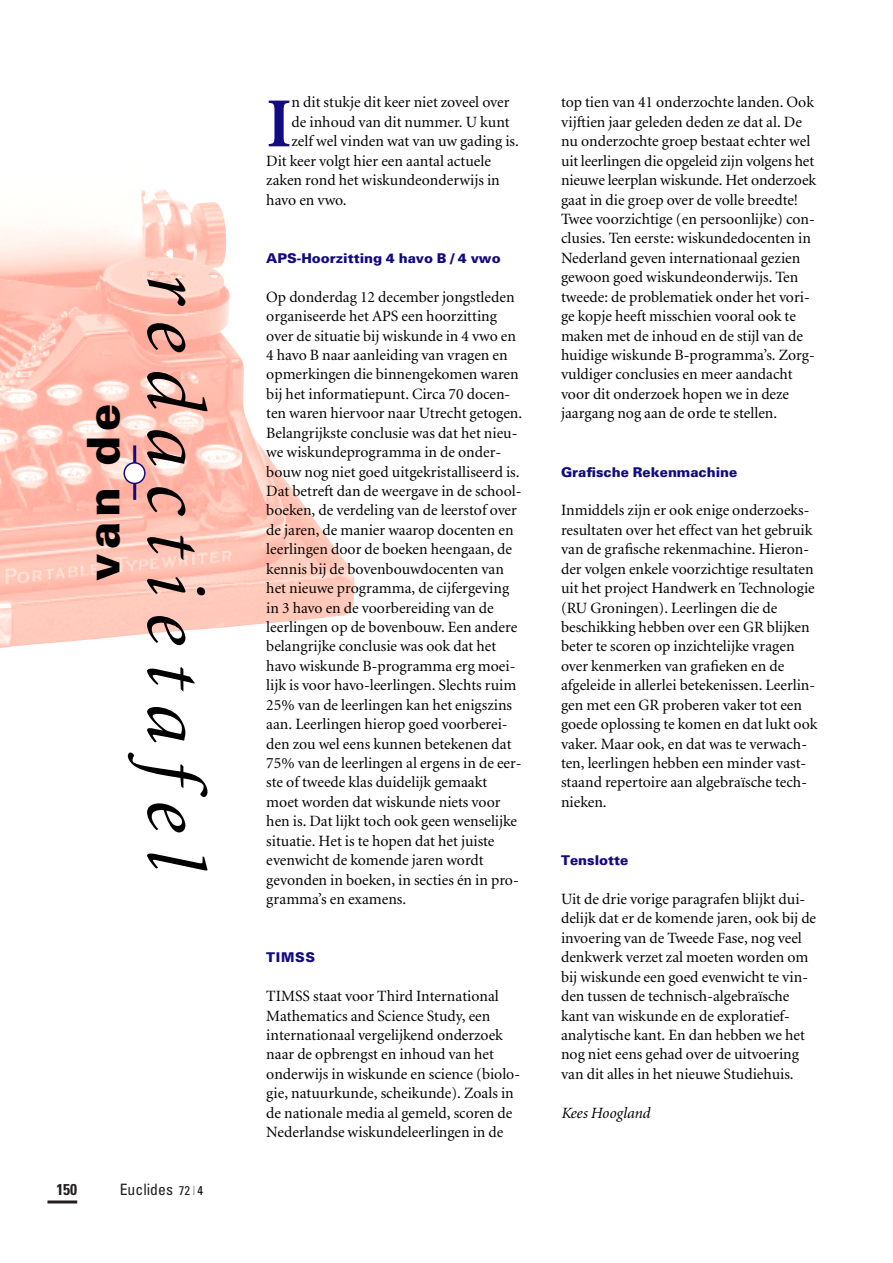
<style>
.page{position:relative;width:893px;height:1263px;background:#fff}
.page>*{position:absolute;margin:0;border:0;box-sizing:border-box;transform-origin:0 0}
.t1{font:italic 83.7px "Minion";color:#000}
.t2{font:700 70.35px "Minion";color:#120b81}
.t3{font:900 44.85px "Univers";color:#000}
.t4{font:15.75px/19.5px "Minion";color:#000}
.t5{font:condensed 15.75px "Univers";color:#231f20}
.t6{font:italic 15.75px "Minion";color:#000}
.t7{font:700 condensed 15.75px "Univers";color:#231f20}
.t8{font:900 13.5px "Univers";color:#120b81}
.s1{font-size:12.75px}
.s2{font-size:12.75px;color:#808080}
.s3{font-size:12.75px;color:#000}
</style>
<div class="page">
<hr style="left:47px;top:1201px;width:30px;height:2px;background:#231f20">
<img style="left:0;top:189px;width:244px;height:459px">
<hr style="left:133px;top:445px;width:3px;height:55px;background:#120b81">
<svg style="left:123px;top:462px;width:23px;height:22px"></svg>
<h1 class="t1" style="left:207px;top:271px;width:597px;rotate:90deg">redactietafel</h1>
<h3 class="t3" style="left:87px;top:581px;width:179px;rotate:-90deg">van de</h3>
<p class="t7" style="left:56px;top:1184px;width:22px">150</p>
<p class="t5" style="left:120px;top:1184px;width:85px">Euclides <span class="s1">72</span> <span class="s2">|</span> <span class="s3">4</span></p>
<h2 class="t2" style="left:266px;top:96px;width:27px">I</h2>
<p class="t4" style="left:291px;top:94px;width:219px">n dit stukje dit keer niet zoveel over</p>
<p class="t4" style="left:291px;top:113px;width:220px">de inhoud van dit nummer. U kunt</p>
<p class="t4" style="left:291px;top:133px;width:229px">zelf wel vinden wat van uw gading is.</p>
<p class="t4" style="left:266px;top:152px;width:226px">Dit keer volgt hier een aantal actuele</p>
<p class="t4" style="left:266px;top:172px;width:235px">zaken rond het wiskundeonderwijs in</p>
<p class="t4" style="left:266px;top:191px;width:82px">havo en vwo.</p>
<p class="t8" style="left:266px;top:253px;width:236px">APS-Hoorzitting 4 havo B / 4 vwo</p>
<p class="t4" style="left:266px;top:288px;width:257px">Op donderdag 12 december jongstleden organiseerde het APS een hoorzitting over de situatie bij wiskunde in 4 vwo en 4 havo B naar aanleiding van vragen en opmerkingen die binnengekomen waren bij het informatiepunt. Circa 70 docen&shy;ten waren hiervoor naar Utrecht getogen.<br>Belangrijkste conclusie was dat het nieu&shy;we wiskundeprogramma in de onder&shy;bouw nog niet goed uitgekristalliseerd is.<br>Dat betreft dan de weergave in de school&shy;boeken, de verdeling van de leerstof over de jaren, de manier waarop docenten en leerlingen door de boeken heengaan, de kennis bij de bovenbouwdocenten van het nieuwe programma, de cijfergeving in 3 havo en de voorbereiding van de leerlingen op de bovenbouw. Een andere belangrijke conclusie was ook dat het havo wiskunde B-programma erg moei&shy;lijk is voor havo-leerlingen. Slechts ruim 25% van de leerlingen kan het enigszins aan. Leerlingen hierop goed voorberei&shy;den zou wel eens kunnen betekenen dat 75% van de leerlingen al ergens in de eer&shy;ste of tweede klas duidelijk gemaakt moet worden dat wiskunde niets voor hen is. Dat lijkt toch ook geen wenselijke situatie. Het is te hopen dat het juiste evenwicht de komende jaren wordt gevonden in boeken, in secties én in pro&shy;gramma’s en examens.</p>
<p class="t8" style="left:266px;top:953px;width:51px">TIMSS</p>
<p class="t4" style="left:266px;top:988px;width:255px">TIMSS staat voor Third International Mathematics and Science Study, een internationaal vergelijkend onderzoek naar de opbrengst en inhoud van het onderwijs in wiskunde en science (biolo&shy;gie, natuurkunde, scheikunde). Zoals in de nationale media al gemeld, scoren de Nederlandse wiskundeleerlingen in de</p>
<p class="t4" style="left:561px;top:94px;width:257px">top tien van 41 onderzochte landen. Ook vijftien jaar geleden deden ze dat al. De nu onderzochte groep bestaat echter wel uit leerlingen die opgeleid zijn volgens het nieuwe leerplan wiskunde. Het onderzoek gaat in die groep over de volle breedte!<br>Twee voorzichtige (en persoonlijke) con&shy;clusies. Ten eerste: wiskundedocenten in Nederland geven internationaal gezien gewoon goed wiskundeonderwijs. Ten tweede: de problematiek onder het vori&shy;ge kopje heeft misschien vooral ook te maken met de inhoud en de stijl van de huidige wiskunde B-programma’s. Zorg&shy;vuldiger conclusies en meer aandacht voor dit onderzoek hopen we in deze jaargang nog aan de orde te stellen.</p>
<p class="t8" style="left:561px;top:467px;width:178px">Grafische Rekenmachine</p>
<p class="t4" style="left:561px;top:502px;width:258px">Inmiddels zijn er ook enige onderzoeks&shy;resultaten over het effect van het gebruik van de grafische rekenmachine. Hieron&shy;der volgen enkele voorzichtige resultaten uit het project Handwerk en Technologie (RU Groningen). Leerlingen die de beschikking hebben over een GR blijken beter te scoren op inzichtelijke vragen over kenmerken van grafieken en de afgeleide in allerlei betekenissen. Leerlin&shy;gen met een GR proberen vaker tot een goede oplossing te komen en dat lukt ook vaker. Maar ook, en dat was te verwach&shy;ten, leerlingen hebben een minder vast&shy;staand repertoire aan algebraïsche tech&shy;nieken.</p>
<p class="t8" style="left:561px;top:855px;width:69px">Tenslotte</p>
<p class="t4" style="left:561px;top:891px;width:257px">Uit de drie vorige paragrafen blijkt dui&shy;delijk dat er de komende jaren, ook bij de invoering van de Tweede Fase, nog veel denkwerk verzet zal moeten worden om bij wiskunde een goed evenwicht te vin&shy;den tussen de technisch-algebraïsche kant van wiskunde en de exploratief&shy;analytische kant. En dan hebben we het nog niet eens gehad over de uitvoering van dit alles in het nieuwe Studiehuis.</p>
<p class="t6" style="left:561px;top:1107px;width:91px">Kees Hoogland</p>
</div>
